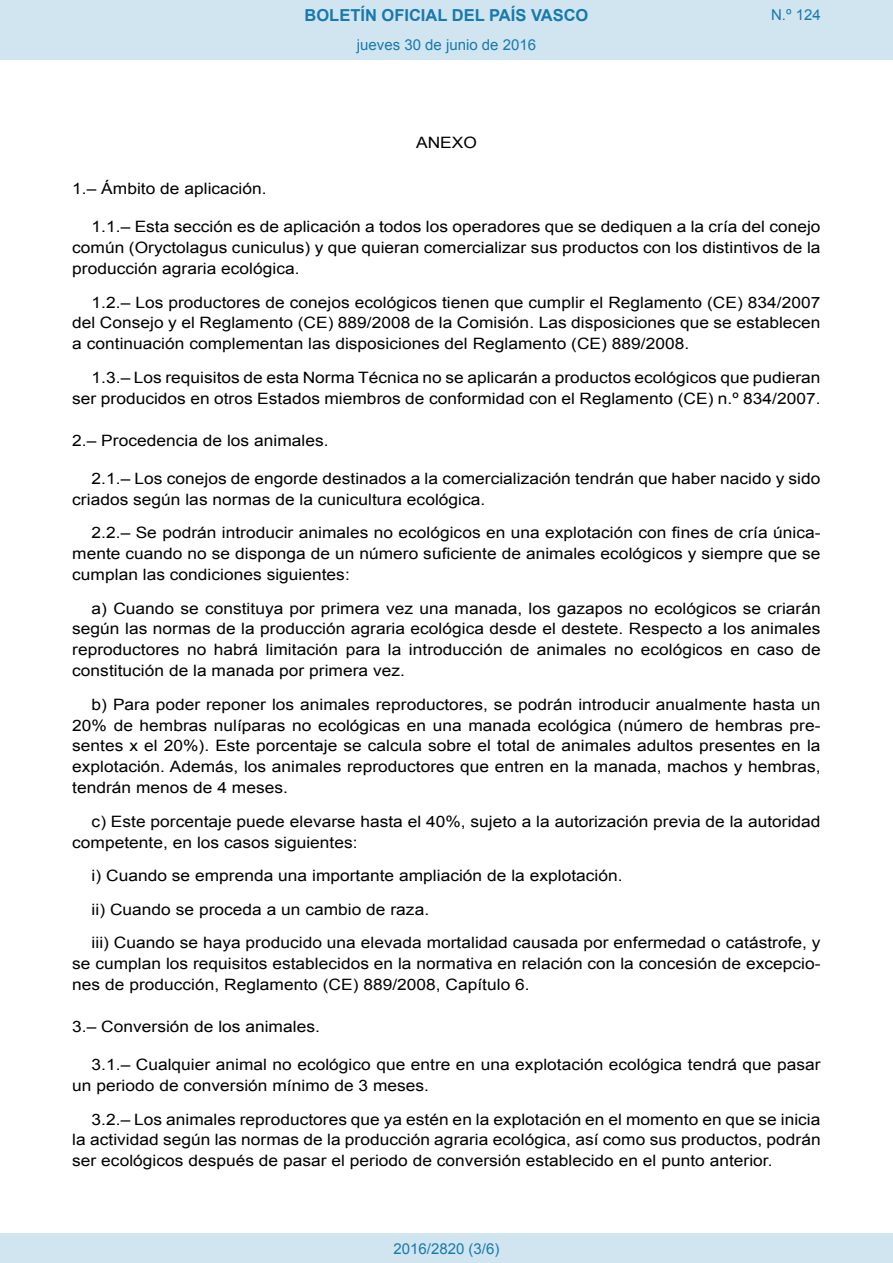
<style>
.page{position:relative;width:893px;height:1263px;background:#fff}
.page>*{position:absolute;margin:0;border:0;box-sizing:border-box;transform-origin:0 0}
.t1{font:700 16.5px "Arial";color:#1879ad}
.BOPVDetalle{font:15.6px/20.9px "Arial";color:#000;text-align:justify;scale:1.11 1}
.BOPVDisposicionTitul{font:15.6px "Arial";color:#000;scale:1.11 1}
.BOPVClave{font:15.6px "Arial";color:#000;scale:1.11 1}
.Paginacion_Centro{font:15px "Arial";color:#1879ad}
</style>
<div class="page">
<div style="left:0;top:0;width:893px;height:60px;background:#d0e5f0"></div>
<div style="left:0;top:1233px;width:893px;height:30px;background:#d0e5f0"></div>
<p class="t1" style="left:305px;top:4px;width:285px">BOLETÍN OFICIAL DEL PAÍS VASCO</p>
<p class="Paginacion_Centro" style="left:357px;top:35px;width:181px">jueves 30 de junio de 2016</p>
<p class="BOPVClave" style="left:416px;top:132px;width:56px">ANEXO</p>
<p class="Paginacion_Centro" style="left:771px;top:5px;width:51px">N.º 124</p>
<p class="BOPVDisposicionTitul" style="left:72px;top:179px;width:177px">1.– Ámbito de aplicación.</p>
<p class="BOPVDetalle" style="left:72px;top:217px;width:676px;text-indent:19px">1.1.– Esta sección es de aplicación a todos los operadores que se dediquen a la cría del conejo común (Oryctolagus cuniculus) y que quieran comercializar sus productos con los distintivos de la producción agraria ecológica.</p>
<p class="BOPVDetalle" style="left:72px;top:292px;width:676px;text-indent:19px">1.2.– Los productores de conejos ecológicos tienen que cumplir el Reglamento (CE) 834/2007 del Consejo y el Reglamento (CE) 889/2008 de la Comisión. Las disposiciones que se establecen a continuación complementan las disposiciones del Reglamento (CE) 889/2008.</p>
<p class="BOPVDetalle" style="left:72px;top:367px;width:676px;text-align:right">1.3.– Los requisitos de esta Norma Técnica no se aplicarán a productos ecológicos que pudieran ser producidos en otros Estados miembros de conformidad con el Reglamento (CE) n.º 834/2007.</p>
<p class="BOPVDisposicionTitul" style="left:72px;top:430px;width:232px">2.– Procedencia de los animales.</p>
<p class="BOPVDetalle" style="left:72px;top:468px;width:675px;text-indent:19px">2.1.– Los conejos de engorde destinados a la comercialización tendrán que haber nacido y sido criados según las normas de la cunicultura ecológica.</p>
<p class="BOPVDetalle" style="left:72px;top:522px;width:676px;text-indent:19px">2.2.– Se podrán introducir animales no ecológicos en una explotación con fines de cría única&shy;mente cuando no se disponga de un número suficiente de animales ecológicos y siempre que se cumplan las condiciones siguientes:</p>
<p class="BOPVDetalle" style="left:72px;top:598px;width:676px;text-indent:19px">a) Cuando se constituya por primera vez una manada, los gazapos no ecológicos se criarán según las normas de la producción agraria ecológica desde el destete. Respecto a los animales reproductores no habrá limitación para la introducción de animales no ecológicos en caso de constitución de la manada por primera vez.</p>
<p class="BOPVDetalle" style="left:72px;top:694px;width:676px;text-indent:19px">b) Para poder reponer los animales reproductores, se podrán introducir anualmente hasta un 20% de hembras nulíparas no ecológicas en una manada ecológica (número de hembras pre&shy;sentes x el 20%). Este porcentaje se calcula sobre el total de animales adultos presentes en la explotación. Además, los animales reproductores que entren en la manada, machos y hembras, tendrán menos de 4 meses.</p>
<p class="BOPVDetalle" style="left:72px;top:811px;width:676px;text-indent:19px">c) Este porcentaje puede elevarse hasta el 40%, sujeto a la autorización previa de la autoridad competente, en los casos siguientes:</p>
<p class="BOPVDetalle" style="left:92px;top:865px;width:480px">i) Cuando se emprenda una importante ampliación de la explotación.</p>
<p class="BOPVDetalle" style="left:92px;top:899px;width:306px">ii) Cuando se proceda a un cambio de raza.</p>
<p class="BOPVDetalle" style="left:72px;top:933px;width:676px;text-indent:19px">iii) Cuando se haya producido una elevada mortalidad causada por enfermedad o catástrofe, y se cumplan los requisitos establecidos en la normativa en relación con la concesión de excepcio&shy;nes de producción, Reglamento (CE) 889/2008, Capítulo 6.</p>
<p class="BOPVDisposicionTitul" style="left:72px;top:1016px;width:225px">3.– Conversión de los animales.</p>
<p class="BOPVDetalle" style="left:72px;top:1054px;width:676px;text-indent:19px">3.1.– Cualquier animal no ecológico que entre en una explotación ecológica tendrá que pasar un periodo de conversión mínimo de 3 meses.</p>
<p class="BOPVDetalle" style="left:72px;top:1109px;width:676px;text-indent:19px">3.2.– Los animales reproductores que ya estén en la explotación en el momento en que se inicia la actividad según las normas de la producción agraria ecológica, así como sus productos, podrán ser ecológicos después de pasar el periodo de conversión establecido en el punto anterior.</p>
<p class="Paginacion_Centro" style="left:393px;top:1238px;width:107px">2016/2820 (3/6)</p>
</div>
